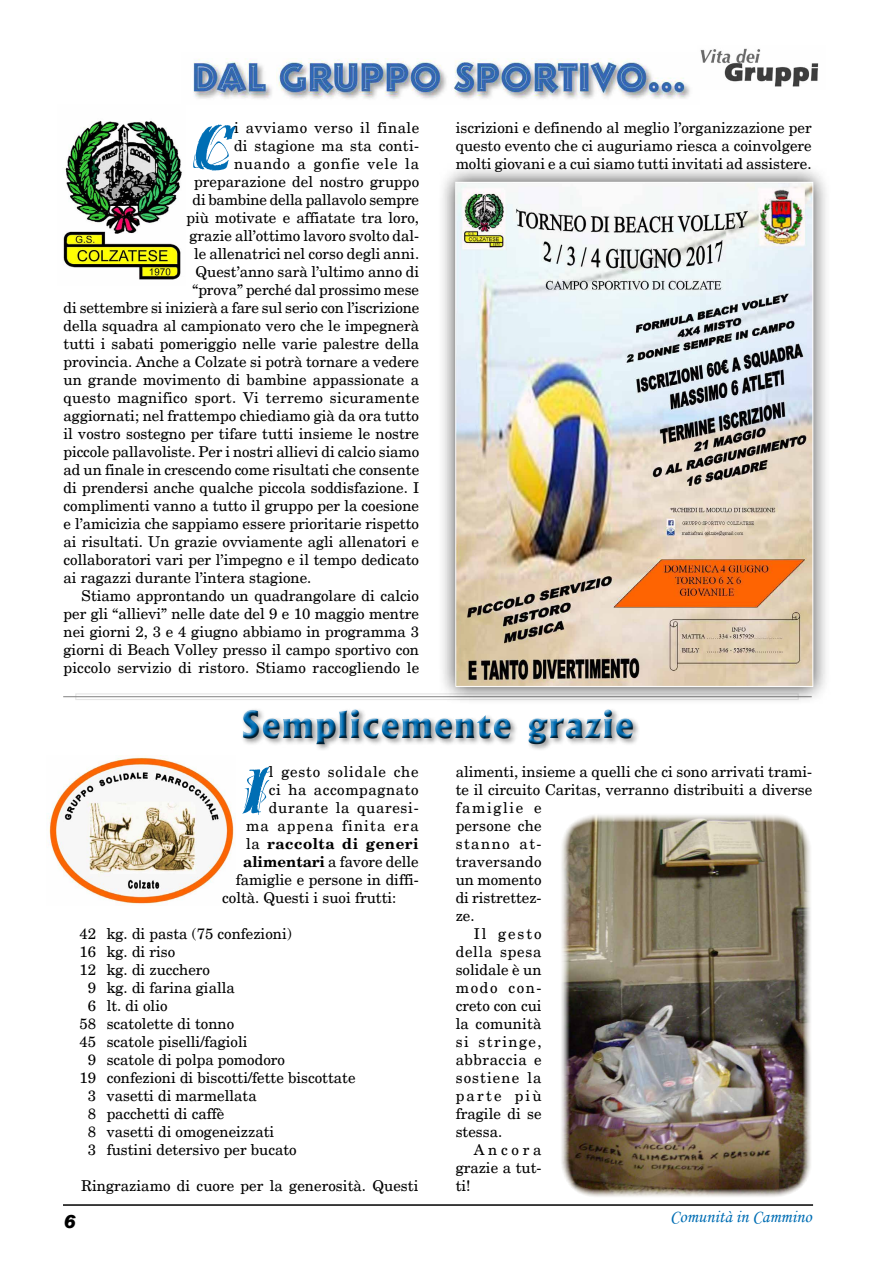
<style>
.page{position:relative;width:893px;height:1263px;background:#fff}
.page>*{position:absolute;margin:0;border:0;box-sizing:border-box;transform-origin:0 0}
.t1{font:68.55px "Hazel Let Plain";color:#006eb4}
.t2{font:800 36px "Albertus";letter-spacing:.04em;color:#006eb4}
.t3{font:18px "Monotype Corsiva";color:#006eb4}
.t4{font:italic 900 18px "Arial";color:#000}
.t5{font:15px/18px "New Century Schlbk";color:#000;text-align:justify}
.t6{font:15px "New Century Schlbk";letter-spacing:.05em;color:#000}
.t7{font:15px "New Century Schlbk";letter-spacing:.025em;color:#000}
.t8{font:15px "New Century Schlbk";letter-spacing:.04em;color:#000}
.t9{font:15px "New Century Schlbk";letter-spacing:.03em;color:#000}
.t10{font:15px "New Century Schlbk";letter-spacing:.02em;color:#000}
.t11{font:15px "New Century Schlbk";letter-spacing:.095em;color:#000}
.t12{font:700 15px "New Century Schlbk";letter-spacing:.035em;color:#000}
.t13{font:15px "New Century Schlbk";letter-spacing:.045em;color:#000}
.t14{font:15px "New Century Schlbk";letter-spacing:.075em;color:#000}
.t15{font:15px "New Century Schlbk";letter-spacing:.07em;color:#000}
.t16{font:15px "New Century Schlbk";letter-spacing:.11em;color:#000}
.t17{font:15px "New Century Schlbk";letter-spacing:.15em;color:#000}
.s1{font-weight:400}
.s2{font-weight:700}
</style>
<div class="page">
<hr style="left:63px;top:1204px;width:750px;height:2px;background:#000">
<img style="left:700px;top:48px;width:119px;height:39px">
<div style="left:75px;top:693px;width:724px;height:7px;border:1px solid #e6e6e6"></div>
<hr style="left:63px;top:696px;width:749px;height:1px;background:#808080">
<img style="left:49px;top:757px;width:186px;height:148px">
<img style="left:63px;top:120px;width:119px;height:160px">
<img style="left:193px;top:58px;width:497px;height:41px">
<div style="left:241px;top:707px;width:399px;height:44px;background:#000;opacity:.42"></div>
<div style="left:239px;top:706px;width:395px;height:39px;background:#fff"></div>
<div style="left:240px;top:709px;width:396px;height:37px;background:#000;opacity:.75"></div>
<img style="left:561px;top:815px;width:250px;height:382px">
<div style="left:437px;top:164px;width:394px;height:541px;background:#000;opacity:.75"></div>
<img style="left:457px;top:184px;width:354px;height:501px">
<p class="t9" style="left:234px;top:119px;width:187px">i avviamo verso il finale</p>
<p class="t10" style="left:234px;top:137px;width:186px">di stagione ma sta conti-</p>
<p class="t6" style="left:234px;top:155px;width:187px">nuando a gonfie vele la</p>
<p class="t5" style="left:194px;top:173px;width:227px">preparazione del nostro gruppo</p>
<p class="t5" style="left:193px;top:191px;width:228px">di bambine della pallavolo sempre</p>
<p class="t5" style="left:187px;top:209px;width:234px">più motivate e affiatate tra loro,</p>
<p class="t5" style="left:190px;top:227px;width:231px">grazie all’ottimo lavoro svolto dal-</p>
<p class="t5" style="left:194px;top:245px;width:227px">le allenatrici nel corso degli anni.</p>
<p class="t5" style="left:196px;top:263px;width:225px">Quest’anno sarà l’ultimo anno di</p>
<p class="t5" style="left:193px;top:281px;width:228px">“prova” perché dal prossimo mese</p>
<p class="t5" style="left:64px;top:299px;width:357px">di settembre si inizierà a fare sul serio con l’iscrizione</p>
<p class="t5" style="left:64px;top:317px;width:357px">della squadra al campionato vero che le impegnerà</p>
<p class="t5" style="left:64px;top:335px;width:357px">tutti i sabati pomeriggio nelle varie palestre della</p>
<p class="t5" style="left:64px;top:353px;width:357px">provincia. Anche a Colzate si potrà tornare a vedere</p>
<p class="t5" style="left:64px;top:371px;width:357px">un grande movimento di bambine appassionate a</p>
<p class="t7" style="left:64px;top:389px;width:357px">questo magnifico sport. Vi terremo sicuramente</p>
<p class="t5" style="left:64px;top:407px;width:357px">aggiornati; nel frattempo chiediamo già da ora tutto</p>
<p class="t5" style="left:64px;top:425px;width:357px">il vostro sostegno per tifare tutti insieme le nostre</p>
<p class="t5" style="left:64px;top:443px;width:357px">piccole pallavoliste. Per i nostri allievi di calcio siamo</p>
<p class="t5" style="left:64px;top:461px;width:357px">ad un finale in crescendo come risultati che consente</p>
<p class="t5" style="left:64px;top:479px;width:357px">di prendersi anche qualche piccola soddisfazione. I</p>
<p class="t5" style="left:64px;top:497px;width:357px">complimenti vanno a tutto il gruppo per la coesione</p>
<p class="t5" style="left:64px;top:515px;width:357px">e l’amicizia che sappiamo essere prioritarie rispetto</p>
<p class="t5" style="left:64px;top:533px;width:357px">ai risultati. Un grazie ovviamente agli allenatori e</p>
<p class="t5" style="left:64px;top:551px;width:357px">collaboratori vari per l’impegno e il tempo dedicato</p>
<p class="t5" style="left:64px;top:569px;width:249px">ai ragazzi durante l’intera stagione.</p>
<p class="t5" style="left:82px;top:587px;width:339px">Stiamo approntando un quadrangolare di calcio</p>
<p class="t5" style="left:64px;top:605px;width:357px">per gli “allievi” nelle date del 9 e 10 maggio mentre</p>
<p class="t5" style="left:64px;top:623px;width:357px">nei giorni 2, 3 e 4 giugno abbiamo in programma 3</p>
<p class="t5" style="left:64px;top:641px;width:357px">giorni di Beach Volley presso il campo sportivo con</p>
<p class="t5" style="left:64px;top:659px;width:357px">piccolo servizio di ristoro. Stiamo raccogliendo le</p>
<h1 class="t1" style="left:194px;top:109px;width:41px">C</h1>
<p class="t5" style="left:456px;top:119px;width:358px">iscrizioni e definendo al meglio l’organizzazione per questo evento che ci auguriamo riesca a coinvolgere molti giovani e a cui siamo tutti invitati ad assistere.</p>
<h2 class="t2" style="left:241px;top:701px;width:394px">Semplicemente grazie</h2>
<h1 class="t1" style="left:243px;top:753px;width:27px">I</h1>
<p class="t6" style="left:269px;top:762px;width:151px">l gesto solidale che</p>
<p class="t8" style="left:269px;top:780px;width:151px">ci ha accompagnato</p>
<p class="t13" style="left:269px;top:798px;width:151px">durante la quaresi-</p>
<p class="t14" style="left:246px;top:816px;width:174px">ma appena finita era</p>
<p class="t12" style="left:246px;top:834px;width:174px"><span class="s1">la</span> raccolta di generi</p>
<p class="t5" style="left:243px;top:853px;width:177px"><span class="s2">alimentari</span> a favore delle</p>
<p class="t5" style="left:236px;top:871px;width:185px">famiglie e persone in diffi-</p>
<p class="t5" style="left:222px;top:889px;width:176px">coltà. Questi i suoi frutti:</p>
<p class="t5" style="left:80px;top:925px;width:214px">42 kg. di pasta (75 confezioni)</p>
<p class="t5" style="left:80px;top:943px;width:97px">16 kg. di riso</p>
<p class="t5" style="left:80px;top:961px;width:132px">12 kg. di zucchero</p>
<p class="t5" style="left:88px;top:979px;width:148px">9 kg. di farina gialla</p>
<p class="t5" style="left:88px;top:997px;width:81px">6 lt. di olio</p>
<p class="t5" style="left:80px;top:1015px;width:156px">58 scatolette di tonno</p>
<p class="t5" style="left:80px;top:1033px;width:170px">45 scatole piselli/fagioli</p>
<p class="t5" style="left:88px;top:1051px;width:199px">9 scatole di polpa pomodoro</p>
<p class="t5" style="left:80px;top:1069px;width:278px">19 confezioni di biscotti/fette biscottate</p>
<p class="t5" style="left:88px;top:1087px;width:170px">3 vasetti di marmellata</p>
<p class="t5" style="left:88px;top:1105px;width:138px">8 pacchetti di caffè</p>
<p class="t5" style="left:88px;top:1123px;width:188px">8 vasetti di omogeneizzati</p>
<p class="t5" style="left:88px;top:1141px;width:210px">3 fustini detersivo per bucato</p>
<p class="t5" style="left:81px;top:1177px;width:339px">Ringraziamo di cuore per la generosità. Questi</p>
<p class="t5" style="left:456px;top:763px;width:358px">alimenti, insieme a quelli che ci sono arrivati trami-</p>
<p class="t5" style="left:456px;top:781px;width:358px">te il circuito Caritas, verranno distribuiti a diverse</p>
<p class="t16" style="left:456px;top:798px;width:87px">famiglie e</p>
<p class="t5" style="left:456px;top:817px;width:87px">persone che</p>
<p class="t11" style="left:456px;top:834px;width:87px">stanno at-</p>
<p class="t5" style="left:456px;top:853px;width:87px">traversando</p>
<p class="t5" style="left:456px;top:871px;width:87px">un momento</p>
<p class="t5" style="left:456px;top:889px;width:87px">di ristrettez-</p>
<p class="t5" style="left:456px;top:907px;width:20px">ze.</p>
<p class="t5" style="left:474px;top:925px;width:69px">Il gesto</p>
<p class="t6" style="left:456px;top:942px;width:87px">della spesa</p>
<p class="t5" style="left:456px;top:961px;width:87px">solidale è un</p>
<p class="t5" style="left:456px;top:979px;width:87px">modo con-</p>
<p class="t5" style="left:456px;top:997px;width:87px">creto con cui</p>
<p class="t5" style="left:456px;top:1015px;width:87px">la comunità</p>
<p class="t11" style="left:456px;top:1032px;width:87px">si stringe,</p>
<p class="t8" style="left:456px;top:1050px;width:87px">abbraccia e</p>
<p class="t15" style="left:456px;top:1068px;width:87px">sostiene la</p>
<p class="t17" style="left:456px;top:1086px;width:87px">parte più</p>
<p class="t5" style="left:456px;top:1105px;width:87px">fragile di se</p>
<p class="t5" style="left:456px;top:1123px;width:48px">stessa.</p>
<p class="t5" style="left:474px;top:1141px;width:69px">Ancora</p>
<p class="t5" style="left:456px;top:1159px;width:87px">grazie a tut-</p>
<p class="t5" style="left:456px;top:1177px;width:16px">ti!</p>
<p class="t4" style="left:64px;top:1210px;width:14px">6</p>
<p class="t3" style="left:670px;top:1206px;width:143px">Comunità in Cammino</p>
</div>
